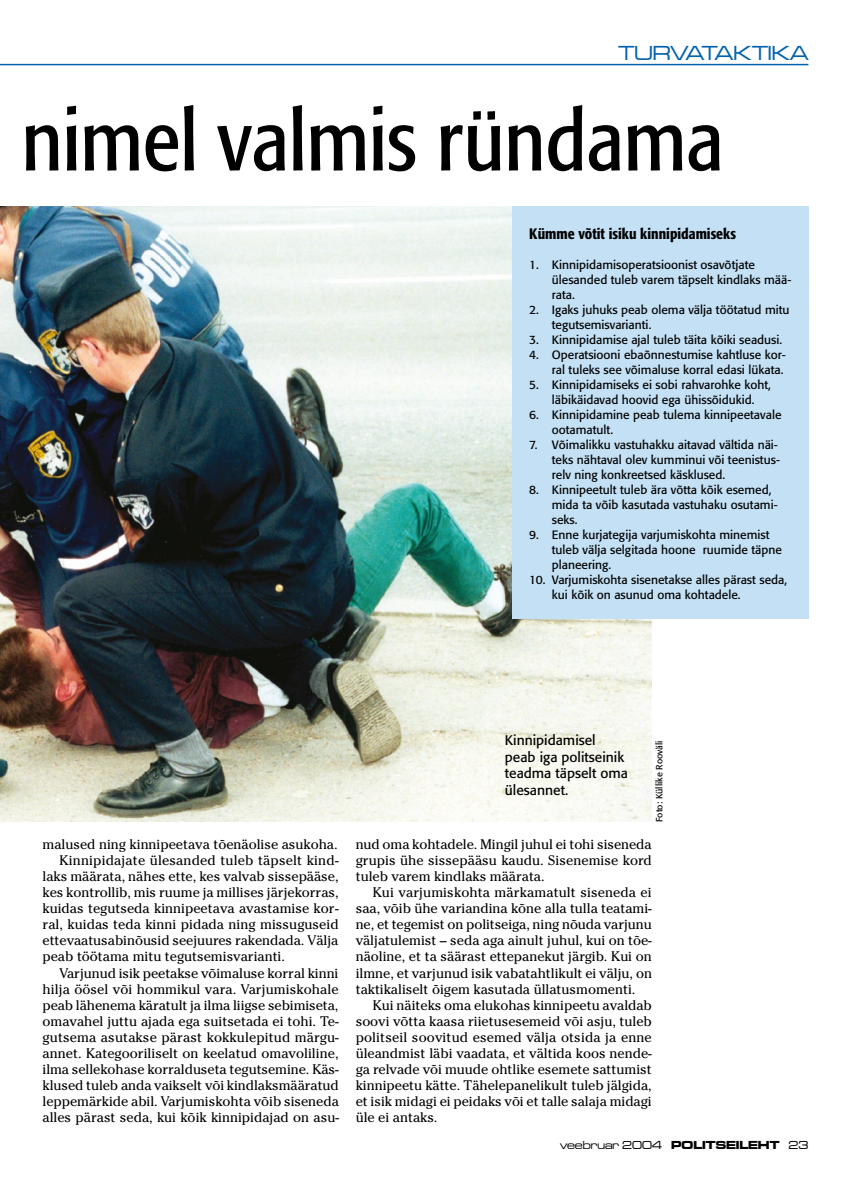
<style>
.page{position:relative;width:851px;height:1191px;background:#fff}
.page>*{position:absolute;margin:0;border:0;box-sizing:border-box;transform-origin:0 0}
.t1{font:condensed 85.5px "Formata";color:#000}
.t2{font:21px "Microgramma D Medi Exte";color:#0062ae}
.t3{font:500 condensed 15px "Formata";color:#000}
.t4{font:13.8px/16px "Cheltenham";color:#000;text-align:justify}
.t5{font:13.8px/16.5px "Formata";color:#000}
.t6{font:12px/15px "Formata";color:#000}
.t7{font:12px "Microgramma D Medi Exte";color:#000}
.t8{font:9px "Formata";color:#000}
.s1{font-family:"Microgramma D Bold Exte"}
</style>
<div class="page">
<hr style="left:0;top:64px;width:808px;height:1px;background:#0062ae">
<img style="left:0;top:206px;width:651px;height:615px">
<div style="left:512px;top:206px;width:296px;height:412px;background:#c3e0f4"></div>
<h2 class="t2" style="left:618px;top:39px;width:191px">TURVATAKTIKA</h2>
<h1 class="t1" style="left:22px;top:90px;width:703px">nimel valmis ründama</h1>
<p class="t3" style="left:529px;top:225px;width:208px">Kümme võtit isiku kinnipidamiseks</p>
<p class="t6" style="left:551px;top:257px;width:241px;text-indent:-22px">1. Kinnipidamisoperatsioonist osavõtjate ülesanded tuleb varem täpselt kindlaks mää&shy;rata.</p>
<p class="t6" style="left:551px;top:302px;width:239px;text-indent:-22px">2. Igaks juhuks peab olema välja töötatud mitu tegutsemisvarianti.</p>
<p class="t6" style="left:529px;top:332px;width:254px">3. Kinnipidamise ajal tuleb täita kõiki seadusi.</p>
<p class="t6" style="left:529px;top:347px;width:258px;text-align:right">4. Operatsiooni ebaõnnestumise kahtluse kor&shy;ral tuleks see võimaluse korral edasi lükata.</p>
<p class="t6" style="left:529px;top:377px;width:243px;text-align:center">5. Kinnipidamiseks ei sobi rahvarohke koht, läbikäidavad hoovid ega ühissõidukid.</p>
<p class="t6" style="left:551px;top:407px;width:231px;text-indent:-22px">6. Kinnipidamine peab tulema kinnipeetavale ootamatult.</p>
<p class="t6" style="left:551px;top:437px;width:230px;text-indent:-22px">7. Võimalikku vastuhakku aitavad vältida näi&shy;teks nähtaval olev kumminui või teenistus&shy;relv ning konkreetsed käsklused.</p>
<p class="t6" style="left:551px;top:482px;width:227px;text-indent:-22px">8. Kinnipeetult tuleb ära võtta kõik esemed, mida ta võib kasutada vastuhaku osutami&shy;seks.</p>
<p class="t6" style="left:551px;top:527px;width:232px;text-indent:-22px">9. Enne kurjategija varjumiskohta minemist tuleb välja selgitada hoone ruumide täpne planeering.</p>
<p class="t6" style="left:551px;top:572px;width:237px;text-indent:-22px">10. Varjumiskohta sisenetakse alles pärast seda, kui kõik on asunud oma kohtadele.</p>
<p class="t4" style="left:43px;top:836px;width:296px">malused ning kinnipeetava tõenäolise asukoha.</p>
<p class="t4" style="left:60px;top:852px;width:280px">Kinnipidajate ülesanded tuleb täpselt kind-</p>
<p class="t4" style="left:43px;top:868px;width:297px">laks määrata, nähes ette, kes valvab sissepääse,</p>
<p class="t4" style="left:43px;top:884px;width:297px">kes kontrollib, mis ruume ja millises järjekorras,</p>
<p class="t4" style="left:43px;top:900px;width:297px">kuidas tegutseda kinnipeetava avastamise kor-</p>
<p class="t4" style="left:43px;top:916px;width:297px">ral, kuidas teda kinni pidada ning missuguseid</p>
<p class="t4" style="left:43px;top:932px;width:297px">ettevaatusabinõusid seejuures rakendada. Välja</p>
<p class="t4" style="left:43px;top:948px;width:244px">peab töötama mitu tegutsemisvarianti.</p>
<p class="t4" style="left:60px;top:964px;width:280px">Varjunud isik peetakse võimaluse korral kinni</p>
<p class="t4" style="left:43px;top:980px;width:297px">hilja öösel või hommikul vara. Varjumiskohale</p>
<p class="t4" style="left:43px;top:997px;width:297px">peab lähenema käratult ja ilma liigse sebimiseta,</p>
<p class="t4" style="left:43px;top:1013px;width:297px">omavahel juttu ajada ega suitsetada ei tohi. Te-</p>
<p class="t4" style="left:43px;top:1029px;width:298px">gutsema asutakse pärast kokkulepitud märgu-</p>
<p class="t4" style="left:43px;top:1045px;width:297px">annet. Kategooriliselt on keelatud omavoliline,</p>
<p class="t4" style="left:43px;top:1061px;width:297px">ilma sellekohase korralduseta tegutsemine. Käs-</p>
<p class="t4" style="left:43px;top:1077px;width:298px">klused tuleb anda vaikselt või kindlaksmääratud</p>
<p class="t4" style="left:43px;top:1093px;width:298px">leppemärkide abil. Varjumiskohta võib siseneda</p>
<p class="t4" style="left:43px;top:1109px;width:298px">alles pärast seda, kui kõik kinnipidajad on asu-</p>
<p class="t5" style="left:505px;top:732px;width:125px">Kinnipidamisel peab iga politseinik teadma täpselt oma ülesannet.</p>
<p class="t8" style="left:653px;top:821px;width:83px;rotate:-90deg">Foto: Küllike Rooväli</p>
<p class="t4" style="left:355px;top:836px;width:297px">nud oma kohtadele. Mingil juhul ei tohi siseneda grupis ühe sissepääsu kaudu. Sisenemise kord tuleb varem kindlaks määrata.</p>
<p class="t4" style="left:355px;top:884px;width:298px;text-indent:17px">Kui varjumiskohta märkamatult siseneda ei saa, võib ühe variandina kõne alla tulla teatami&shy;ne, et tegemist on politseiga, ning nõuda varjunu väljatulemist – seda aga ainult juhul, kui on tõe&shy;näoline, et ta säärast ettepanekut järgib. Kui on ilmne, et varjunud isik vabatahtlikult ei välju, on taktikaliselt õigem kasutada üllatusmomenti.</p>
<p class="t4" style="left:355px;top:997px;width:298px;text-indent:17px">Kui näiteks oma elukohas kinnipeetu avaldab soovi võtta kaasa riietusesemeid või asju, tuleb politseil soovitud esemed välja otsida ja enne üleandmist läbi vaadata, et vältida koos nende&shy;ga relvade või muude ohtlike esemete sattumist kinnipeetu kätte. Tähelepanelikult tuleb jälgida, et isik midagi ei peidaks või et talle salaja midagi üle ei antaks.</p>
<p class="t7" style="left:560px;top:1137px;width:250px">veebruar 2004 <span class="s1">POLITSEILEHT</span> 23</p>
</div>
